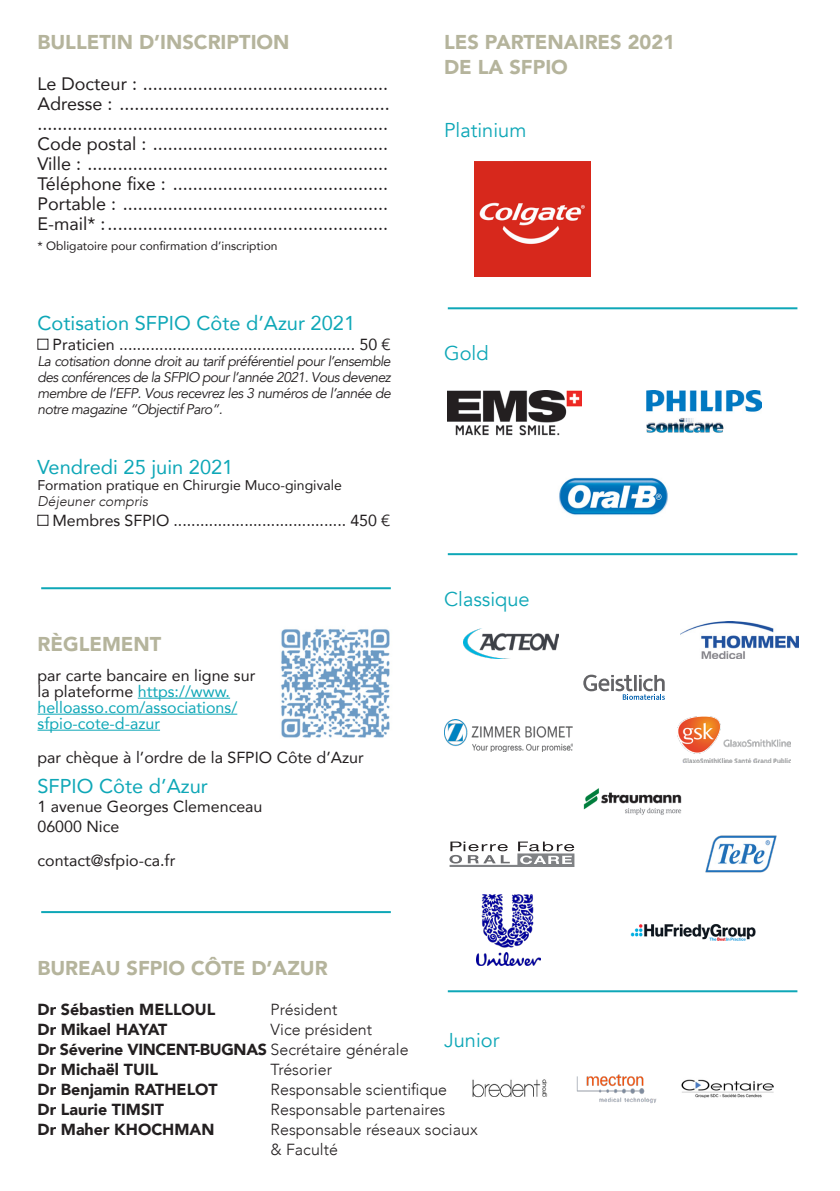
<style>
.page{position:relative;width:840px;height:1191px;background:#fff}
.page>*{position:absolute;margin:0;border:0;box-sizing:border-box;transform-origin:0 0}
.t1{font:900 20px "Avenir";color:#b5b49c}
.t2{font:20px "Avenir";color:#0ea7b7}
.t3{font:20px "Avenir";color:#0ea7b7}
.t4{font:18px/20px "Avenir";color:#231f20}
.t5{font:16px "Avenir";color:#231f20}
.t6{font:300 16px/20px "Avenir";color:#231f20}
.t7{font:16px/16px "Avenir";color:#0ea7b7}
.t8{font:900 16px "Avenir";color:#231f20}
.t9{font:900 16px "Avenir";letter-spacing:-.02em;color:#231f20}
.t10{font:italic 14px/16px "Avenir";letter-spacing:-.04em;color:#231f20;text-align:justify}
.t11{font:14px "Avenir";color:#231f20}
.t12{font:italic 300 14px "Avenir";color:#231f20}
.t13{font:12px "Avenir";color:#231f20}
.s1{color:#231f20}
.s2{font-weight:300}
</style>
<div class="page">
<img style="left:281px;top:629px;width:109px;height:109px">
<hr style="left:447px;top:307px;width:350px;height:2px;background:#0ea7b7">
<hr style="left:447px;top:553px;width:350px;height:2px;background:#0ea7b7">
<hr style="left:447px;top:990px;width:350px;height:2px;background:#0ea7b7">
<img style="left:559px;top:477px;width:109px;height:38px">
<img style="left:474px;top:161px;width:116px;height:116px">
<img style="left:646px;top:390px;width:115px;height:42px">
<img style="left:447px;top:390px;width:133px;height:46px">
<img style="left:681px;top:1079px;width:93px;height:19px">
<img style="left:576px;top:1074px;width:81px;height:30px">
<img style="left:680px;top:621px;width:118px;height:37px">
<svg style="left:449px;top:841px;width:125px;height:26px"></svg>
<img style="left:463px;top:628px;width:95px;height:30px">
<img style="left:677px;top:716px;width:113px;height:47px">
<svg style="left:583px;top:674px;width:81px;height:26px"></svg>
<img style="left:583px;top:788px;width:99px;height:27px">
<img style="left:444px;top:720px;width:128px;height:31px">
<img style="left:705px;top:835px;width:72px;height:38px">
<img style="left:476px;top:894px;width:64px;height:71px">
<img style="left:630px;top:924px;width:126px;height:17px">
<img style="left:472px;top:1079px;width:76px;height:19px">
<hr style="left:41px;top:911px;width:349px;height:2px;background:#0ea7b7">
<hr style="left:41px;top:587px;width:349px;height:2px;background:#0ea7b7">
<hr style="left:138px;top:698px;width:92px;height:1px;background:#0ea7b7">
<hr style="left:37px;top:714px;width:200px;height:1px;background:#0ea7b7">
<hr style="left:37px;top:730px;width:123px;height:1px;background:#0ea7b7">
<p class="t1" style="left:37px;top:25px;width:253px">BULLETIN D’INSCRIPTION</p>
<p class="t4" style="left:37px;top:73px;width:352px">Le Docteur : .................................................</p>
<p class="t4" style="left:37px;top:93px;width:354px">Adresse : ...................................................... ......................................................................</p>
<p class="t4" style="left:37px;top:133px;width:352px">Code postal : ...............................................</p>
<p class="t4" style="left:37px;top:153px;width:352px">Ville : ............................................................</p>
<p class="t4" style="left:37px;top:173px;width:352px">Téléphone fixe : ...........................................</p>
<p class="t4" style="left:37px;top:193px;width:352px">Portable : .....................................................</p>
<p class="t4" style="left:37px;top:213px;width:352px">E-mail* :........................................................</p>
<p class="t13" style="left:37px;top:236px;width:241px">* Obligatoire pour confirmation d’inscription</p>
<p class="t2" style="left:37px;top:306px;width:319px">Cotisation SFPIO Côte d’Azur 2021</p>
<p class="t5" style="left:53px;top:331px;width:339px">Praticien ..................................................... 50 €</p>
<p class="t10" style="left:37px;top:353px;width:354px">La cotisation donne droit au tarif préférentiel pour l’ensemble des conférences de la SFPIO pour l’année 2021. Vous devenez membre de l’EFP. Vous recevrez les 3 numéros de l’année de notre magazine “Objectif Paro”.</p>
<p class="t2" style="left:37px;top:450px;width:197px">Vendredi 25 juin 2021</p>
<p class="t11" style="left:37px;top:473px;width:305px">Formation pratique en Chirurgie Muco-gingivale</p>
<p class="t12" style="left:37px;top:492px;width:112px">Déjeuner compris</p>
<p class="t5" style="left:52px;top:507px;width:339px">Membres SFPIO ....................................... 450 €</p>
<p class="t1" style="left:37px;top:627px;width:125px">RÈGLEMENT</p>
<p class="t7" style="left:37px;top:667px;width:219px"><span class="s1">par carte bancaire en ligne sur la plateforme</span> https://www. helloasso.com/associations/ sfpio-cote-d-azur</p>
<p class="t5" style="left:37px;top:744px;width:327px">par chèque à l’ordre de la SFPIO Côte d’Azur</p>
<p class="t2" style="left:37px;top:770px;width:172px">SFPIO Côte d’Azur</p>
<p class="t5" style="left:37px;top:794px;width:226px">1 avenue Georges Clemenceau</p>
<p class="t5" style="left:37px;top:814px;width:83px">06000 Nice</p>
<p class="t5" style="left:37px;top:848px;width:139px">contact@sfpio-ca.fr</p>
<p class="t1" style="left:444px;top:25px;width:232px">LES PARTENAIRES 2021</p>
<p class="t1" style="left:444px;top:49px;width:125px">DE LA SFPIO</p>
<p class="t3" style="left:444px;top:118px;width:84px">Platinium</p>
<p class="t3" style="left:444px;top:341px;width:46px">Gold</p>
<p class="t3" style="left:444px;top:587px;width:87px">Classique</p>
<p class="t1" style="left:37px;top:951px;width:291px">BUREAU SFPIO CÔTE D’AZUR</p>
<p class="t8" style="left:37px;top:996px;width:179px">Dr Sébastien MELLOUL</p>
<p class="t8" style="left:37px;top:1016px;width:131px">Dr Mikael HAYAT</p>
<p class="t9" style="left:37px;top:1036px;width:372px">Dr Séverine VINCENT-BUGNAS <span class="s2">Secrétaire générale</span></p>
<p class="t8" style="left:37px;top:1056px;width:122px">Dr Michaël TUIL</p>
<p class="t8" style="left:37px;top:1076px;width:182px">Dr Benjamin RATHELOT</p>
<p class="t8" style="left:37px;top:1096px;width:128px">Dr Laurie TIMSIT</p>
<p class="t8" style="left:37px;top:1116px;width:178px">Dr Maher KHOCHMAN</p>
<p class="t6" style="left:270px;top:999px;width:68px">Président</p>
<p class="t6" style="left:270px;top:1019px;width:103px">Vice président</p>
<p class="t6" style="left:270px;top:1059px;width:63px">Trésorier</p>
<p class="t6" style="left:270px;top:1079px;width:178px">Responsable scientifique</p>
<p class="t6" style="left:270px;top:1099px;width:176px">Responsable partenaires</p>
<p class="t6" style="left:270px;top:1119px;width:208px">Responsable réseaux sociaux &amp; Faculté</p>
<p class="t3" style="left:444px;top:1028px;width:57px">Junior</p>
</div>
